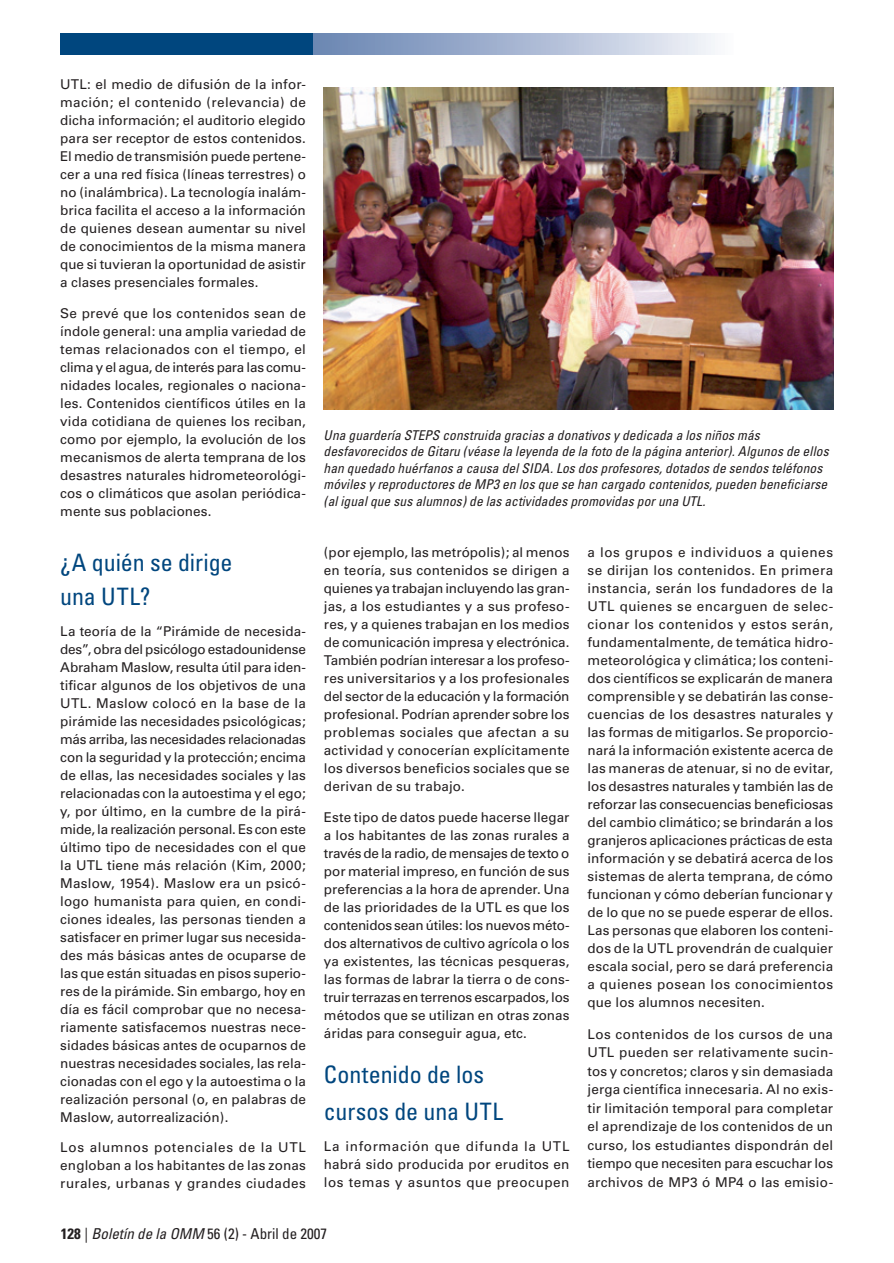
<style>
.page{position:relative;width:894px;height:1263px;background:#fff}
.page>*{position:absolute;margin:0;border:0;box-sizing:border-box;transform-origin:0 0}
.Heading_1{font:condensed 24px/34.5px "Univers";letter-spacing:-.005em;color:#00467e}
.t1{font:condensed 15px "Univers";color:#231f20}
.follow_para{font:13.5px/18px "Univers";letter-spacing:.01em;color:#231f20;text-align:justify}
.t2{font:italic condensed 13.5px/16.5px "Univers";letter-spacing:.005em;color:#231f20}
.s1{font-weight:700}
.s2{font-style:italic}
</style>
<div class="page">
<div style="left:61px;top:34px;width:252px;height:21px;background:#00467e"></div>
<div style="left:313px;top:34px;width:421px;height:21px;background:linear-gradient(to right,#6481b0,#f6f6fb)"></div>
<img style="left:324px;top:88px;width:509px;height:321px">
<p class="follow_para" style="left:60px;top:75px;width:247px">UTL: el medio de difusión de la infor&shy;mación; el contenido (relevancia) de dicha información; el auditorio elegido para ser receptor de estos contenidos.<br>El medio de transmisión puede pertene&shy;cer a una red física (líneas terrestres) o no (inalámbrica). La tecnología inalám&shy;brica facilita el acceso a la información de quienes desean aumentar su nivel de conocimientos de la misma manera que si tuvieran la oportunidad de asistir a clases presenciales formales.</p>
<p class="follow_para" style="left:60px;top:304px;width:247px">Se prevé que los contenidos sean de índole general: una amplia variedad de temas relacionados con el tiempo, el clima y el agua, de interés para las comu&shy;nidades locales, regionales o naciona&shy;les. Contenidos científicos útiles en la vida cotidiana de quienes los reciban, como por ejemplo, la evolución de los mecanismos de alerta temprana de los desastres naturales hidrometeorológi&shy;cos o climáticos que asolan periódica&shy;mente sus poblaciones.</p>
<p class="Heading_1" style="left:60px;top:545px;width:174px">¿A quién se dirige una UTL?</p>
<p class="follow_para" style="left:60px;top:622px;width:247px">La teoría de la “Pirámide de necesida&shy;des”, obra del psicólogo estadounidense Abraham Maslow, resulta útil para iden&shy;tificar algunos de los objetivos de una UTL. Maslow colocó en la base de la pirámide las necesidades psicológicas; más arriba, las necesidades relacionadas con la seguridad y la protección; encima de ellas, las necesidades sociales y las relacionadas con la autoestima y el ego; y, por último, en la cumbre de la pirá&shy;mide, la realización personal. Es con este último tipo de necesidades con el que la UTL tiene más relación (Kim, 2000; Maslow, 1954). Maslow era un psicó&shy;logo humanista para quien, en condi&shy;ciones ideales, las personas tienden a satisfacer en primer lugar sus necesida&shy;des más básicas antes de ocuparse de las que están situadas en pisos superio&shy;res de la pirámide. Sin embargo, hoy en día es fácil comprobar que no necesa&shy;riamente satisfacemos nuestras nece&shy;sidades básicas antes de ocuparnos de nuestras necesidades sociales, las rela&shy;cionadas con el ego y la autoestima o la realización personal (o, en palabras de Maslow, autorrealización).</p>
<p class="follow_para" style="left:60px;top:1138px;width:247px">Los alumnos potenciales de la UTL engloban a los habitantes de las zonas rurales, urbanas y grandes ciudades</p>
<p class="t2" style="left:324px;top:426px;width:507px">Una guardería STEPS construida gracias a donativos y dedicada a los niños más desfavorecidos de Gitaru (véase la leyenda de la foto de la página anterior). Algunos de ellos han quedado huérfanos a causa del SIDA. Los dos profesores, dotados de sendos teléfonos móviles y reproductores de MP3 en los que se han cargado contenidos, pueden beneficiarse (al igual que sus alumnos) de las actividades promovidas por una UTL.</p>
<p class="follow_para" style="left:324px;top:543px;width:247px">(por ejemplo, las metrópolis); al menos en teoría, sus contenidos se dirigen a quienes ya trabajan incluyendo las gran&shy;jas, a los estudiantes y a sus profeso&shy;res, y a quienes trabajan en los medios de comunicación impresa y electrónica.<br>También podrían interesar a los profeso&shy;res universitarios y a los profesionales del sector de la educación y la formación profesional. Podrían aprender sobre los problemas sociales que afectan a su actividad y conocerían explícitamente los diversos beneficios sociales que se derivan de su trabajo.</p>
<p class="follow_para" style="left:324px;top:808px;width:247px">Este tipo de datos puede hacerse llegar a los habitantes de las zonas rurales a través de la radio, de mensajes de texto o por material impreso, en función de sus preferencias a la hora de aprender. Una de las prioridades de la UTL es que los contenidos sean útiles: los nuevos méto&shy;dos alternativos de cultivo agrícola o los ya existentes, las técnicas pesqueras, las formas de labrar la tierra o de cons&shy;truir terrazas en terrenos escarpados, los métodos que se utilizan en otras zonas áridas para conseguir agua, etc.</p>
<p class="Heading_1" style="left:324px;top:1055px;width:181px;line-height:37.5px">Contenido de los cursos de una UTL</p>
<p class="follow_para" style="left:324px;top:1137px;width:247px">La información que difunda la UTL habrá sido producida por eruditos en los temas y asuntos que preocupen</p>
<p class="follow_para" style="left:588px;top:543px;width:247px">a los grupos e individuos a quienes se dirijan los contenidos. En primera instancia, serán los fundadores de la UTL quienes se encarguen de selec&shy;cionar los contenidos y estos serán, fundamentalmente, de temática hidro&shy;meteorológica y climática; los conteni&shy;dos científicos se explicarán de manera comprensible y se debatirán las conse&shy;cuencias de los desastres naturales y las formas de mitigarlos. Se proporcio&shy;nará la información existente acerca de las maneras de atenuar, si no de evitar, los desastres naturales y también las de reforzar las consecuencias beneficiosas del cambio climático; se brindarán a los granjeros aplicaciones prácticas de esta información y se debatirá acerca de los sistemas de alerta temprana, de cómo funcionan y cómo deberían funcionar y de lo que no se puede esperar de ellos.<br>Las personas que elaboren los conteni&shy;dos de la UTL provendrán de cualquier escala social, pero se dará preferencia a quienes posean los conocimientos que los alumnos necesiten.</p>
<p class="follow_para" style="left:588px;top:1025px;width:247px;line-height:18.5px">Los contenidos de los cursos de una UTL pueden ser relativamente sucin&shy;tos y concretos; claros y sin demasiada jerga científica innecesaria. Al no exis&shy;tir limitación temporal para completar el aprendizaje de los contenidos de un curso, los estudiantes dispondrán del tiempo que necesiten para escuchar los archivos de MP3 ó MP4 o las emisio-</p>
<p class="t1" style="left:61px;top:1224px;width:268px"><span class="s1">128</span> | <span class="s2">Boletín de la OMM</span> 56 (2) - Abril de 2007</p>
</div>
